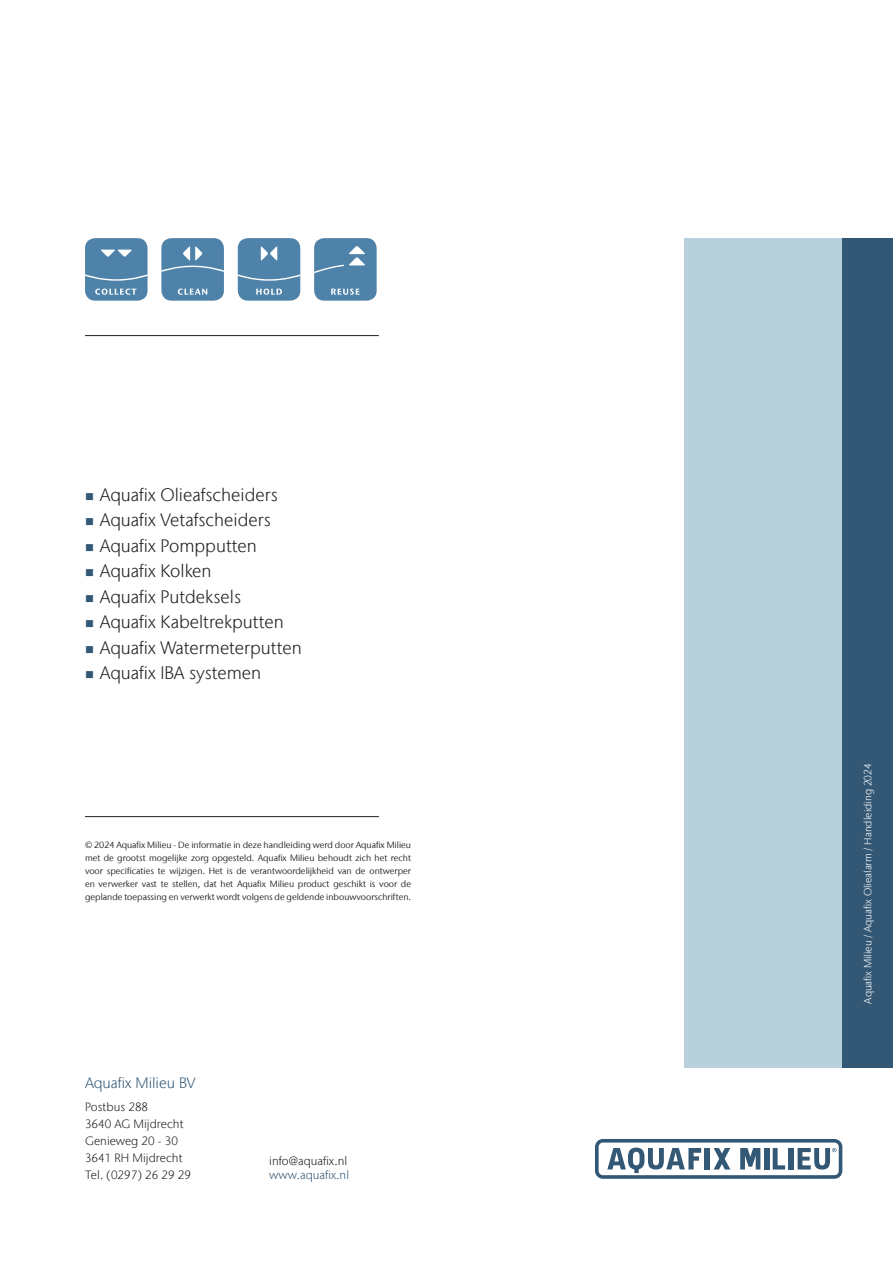
<style>
.page{position:relative;width:893px;height:1263px;background:#fff}
.page>*{position:absolute;margin:0;border:0;box-sizing:border-box;transform-origin:0 0}
.t1{font:300 18px "Stone Sans IIITC Com";color:#231f20}
.Achterkant_blue__10pt{font:300 15px "Stone Sans IIITC Com";color:#335875}
.Achterkant_adres__8pt_11_3pt{font:300 12px "Stone Sans IIITC Com";letter-spacing:.005em;color:#231f20}
.Achterkant_email__8pt_9_6pt{font:300 12px "Stone Sans IIITC Com";letter-spacing:.005em;color:#231f20}
.Achterkant_email__8pt_9_6pt-2{font:300 12px "Stone Sans IIITC Com";letter-spacing:.005em;color:#335875}
.Achterkant_documentcode_white__7pt{font:300 10.5px "Stone Sans IIITC Com";color:#fff}
.Achterkant{font:9px/13px "Stone Sans IIITC Com";color:#231f20;text-align:justify}
</style>
<div class="page">
<div style="left:685px;top:238px;width:199px;height:829px;background:#b8cfdc"></div>
<div style="left:842px;top:238px;width:51px;height:829px;background:#335875"></div>
<hr style="left:85px;top:335px;width:294px;height:1px;background:#231f20">
<hr style="left:85px;top:816px;width:294px;height:1px;background:#231f20">
<div style="left:85px;top:238px;width:63px;height:63px;background:#4e82a9;border-radius:10px"></div>
<svg style="left:85px;top:250px;width:63px;height:45px"></svg>
<div style="left:161px;top:238px;width:63px;height:63px;background:#4e82a9;border-radius:10px"></div>
<svg style="left:161px;top:246px;width:63px;height:49px"></svg>
<div style="left:238px;top:238px;width:62px;height:63px;background:#4e82a9;border-radius:10px"></div>
<svg style="left:238px;top:246px;width:62px;height:49px"></svg>
<div style="left:314px;top:238px;width:63px;height:63px;background:#4e82a9;border-radius:10px"></div>
<svg style="left:314px;top:246px;width:51px;height:27px"></svg>
<svg style="left:331px;top:289px;width:29px;height:6px"></svg>
<svg style="left:595px;top:1139px;width:247px;height:40px"></svg>
<div style="left:705px;top:1148px;width:5px;height:21px;background:#335875"></div>
<div style="left:764px;top:1148px;width:5px;height:21px;background:#335875"></div>
<div style="left:789px;top:1148px;width:5px;height:21px;background:#335875"></div>
<p class="t1" style="left:100px;top:483px;width:179px">Aquafix Olieafscheiders</p>
<p class="t1" style="left:100px;top:509px;width:172px">Aquafix Vetafscheiders</p>
<p class="t1" style="left:100px;top:534px;width:159px">Aquafix Pompputten</p>
<p class="t1" style="left:100px;top:560px;width:113px">Aquafix Kolken</p>
<p class="t1" style="left:100px;top:585px;width:143px">Aquafix Putdeksels</p>
<p class="t1" style="left:100px;top:611px;width:185px">Aquafix Kabeltrekputten</p>
<p class="t1" style="left:100px;top:636px;width:203px">Aquafix Watermeterputten</p>
<p class="t1" style="left:100px;top:662px;width:163px">Aquafix IBA systemen</p>
<p class="Achterkant" style="left:85px;top:838px;width:328px">© 2024 Aquafix Milieu - De informatie in deze handleiding werd door Aquafix Milieu met de grootst mogelijke zorg opgesteld. Aquafix Milieu behoudt zich het recht voor specificaties te wijzigen. Het is de verantwoordelijkheid van de ontwerper en verwerker vast te stellen, dat het Aquafix Milieu product geschikt is voor de geplande toepassing en verwerkt wordt volgens de geldende inbouwvoorschriften.</p>
<p class="Achterkant_blue__10pt" style="left:85px;top:1074px;width:112px">Aquafix Milieu BV</p>
<p class="Achterkant_adres__8pt_11_3pt" style="left:85px;top:1099px;width:65px">Postbus 288</p>
<p class="Achterkant_adres__8pt_11_3pt" style="left:85px;top:1116px;width:100px">3640 AG Mijdrecht</p>
<p class="Achterkant_adres__8pt_11_3pt" style="left:85px;top:1133px;width:94px">Genieweg 20 - 30</p>
<p class="Achterkant_adres__8pt_11_3pt" style="left:85px;top:1150px;width:99px">3641 RH Mijdrecht</p>
<p class="Achterkant_adres__8pt_11_3pt" style="left:85px;top:1167px;width:107px">Tel. (0297) 26 29 29</p>
<p class="Achterkant_email__8pt_9_6pt" style="left:269px;top:1153px;width:80px">info@aquafix.nl</p>
<p class="Achterkant_email__8pt_9_6pt-2" style="left:269px;top:1167px;width:81px">www.aquafix.nl</p>
<p class="Achterkant_documentcode_white__7pt" style="left:861px;top:1003px;width:242px;rotate:-90deg">Aquafix Milieu / Aquafix Oliealarm / Handleiding 2024</p>
</div>
